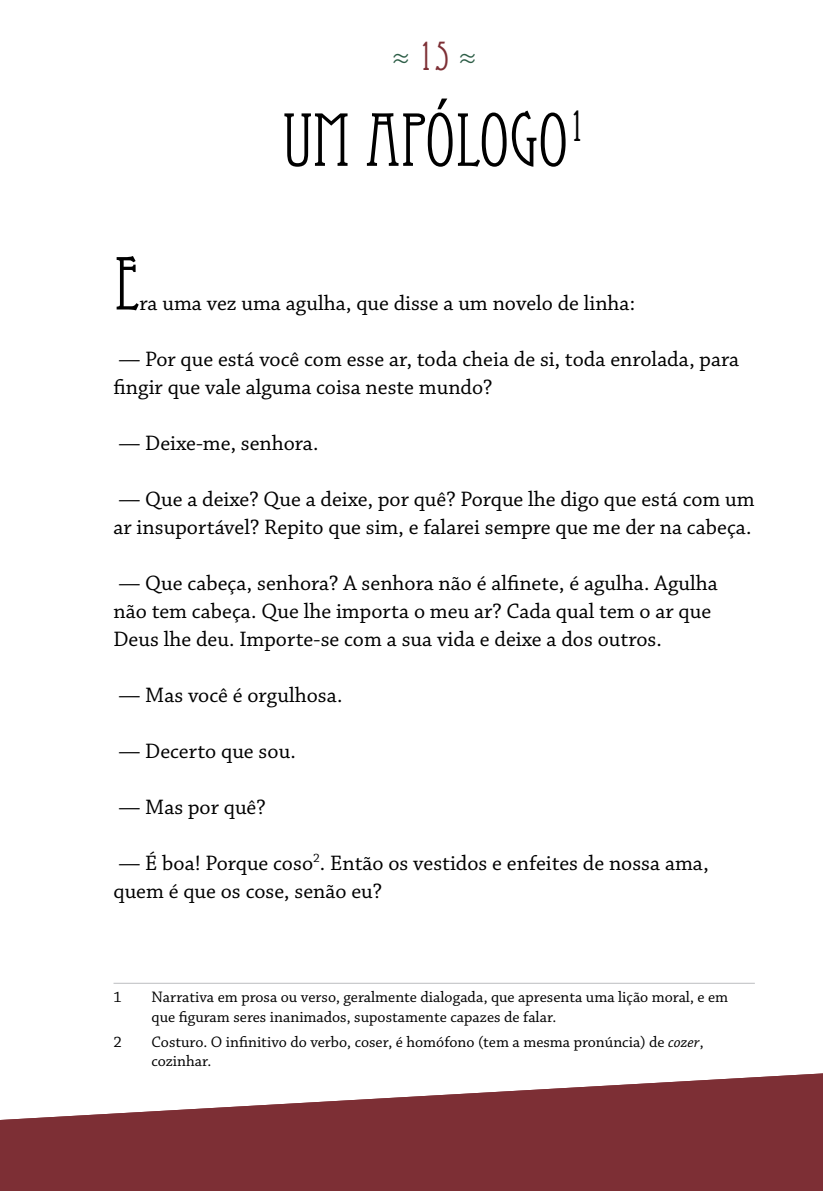
<style>
.page{position:relative;width:823px;height:1191px;background:#fff}
.page>*{position:absolute;margin:0;border:0;box-sizing:border-box;transform-origin:0 0}
.t1{font:74px "Eccentric Std";color:#000}
.t2{font:40px "Eccentric Std";color:#2c5d46}
.t3{font:22px/28px "Chaparral Pro";color:#000}
.t4{font:16px/19.2px "Chaparral Pro";color:#000}
.s1{color:#7d2f35}
.s2{font-style:italic}
</style>
<div class="page">
<svg style="left:0;top:1073px;width:822px;height:118px;fill:#7d2f35"></svg>
<hr style="left:113px;top:982px;width:641px;height:1px;background:#bcbec0">
<h2 class="t2" style="left:392px;top:33px;width:85px">≈<span class="s1">15</span>≈</h2>
<h1 class="t1" style="left:282px;top:97px;width:304px">UM APÓLOGO<sup>1</sup></h1>
<h1 class="t1" style="left:113px;top:241px;width:28px">E</h1>
<p class="t3" style="left:139px;top:289px;width:497px">ra uma vez uma agulha, que disse a um novelo de linha:</p>
<p class="t3" style="left:113px;top:345px;width:626px">— Por que está você com esse ar, toda cheia de si, toda enrolada, para fingir que vale alguma coisa neste mundo?</p>
<p class="t3" style="left:118px;top:429px;width:202px">— Deixe-me, senhora.</p>
<p class="t3" style="left:113px;top:485px;width:642px">— Que a deixe? Que a deixe, por quê? Porque lhe digo que está com um ar insuportável? Repito que sim, e falarei sempre que me der na cabeça.</p>
<p class="t3" style="left:113px;top:569px;width:605px">— Que cabeça, senhora? A senhora não é alfinete, é agulha. Agulha não tem cabeça. Que lhe importa o meu ar? Cada qual tem o ar que<br>Deus lhe deu. Importe-se com a sua vida e deixe a dos outros.</p>
<p class="t3" style="left:118px;top:681px;width:225px">— Mas você é orgulhosa.</p>
<p class="t3" style="left:118px;top:737px;width:179px">— Decerto que sou.</p>
<p class="t3" style="left:118px;top:793px;width:149px">— Mas por quê?</p>
<p class="t3" style="left:113px;top:849px;width:596px">— É boa! Porque coso<sup>2</sup>. Então os vestidos e enfeites de nossa ama, quem é que os cose, senão eu?</p>
<p class="t4" style="left:113px;top:988px;width:10px">1</p>
<p class="t4" style="left:151px;top:988px;width:578px">Narrativa em prosa ou verso, geralmente dialogada, que apresenta uma lição moral, e em que figuram seres inanimados, supostamente capazes de falar.</p>
<p class="t4" style="left:113px;top:1032px;width:10px">2</p>
<p class="t4" style="left:151px;top:1032px;width:553px">Costuro. O infinitivo do verbo, coser, é homófono (tem a mesma pronúncia) de <span class="s2">cozer</span>, cozinhar.</p>
</div>
